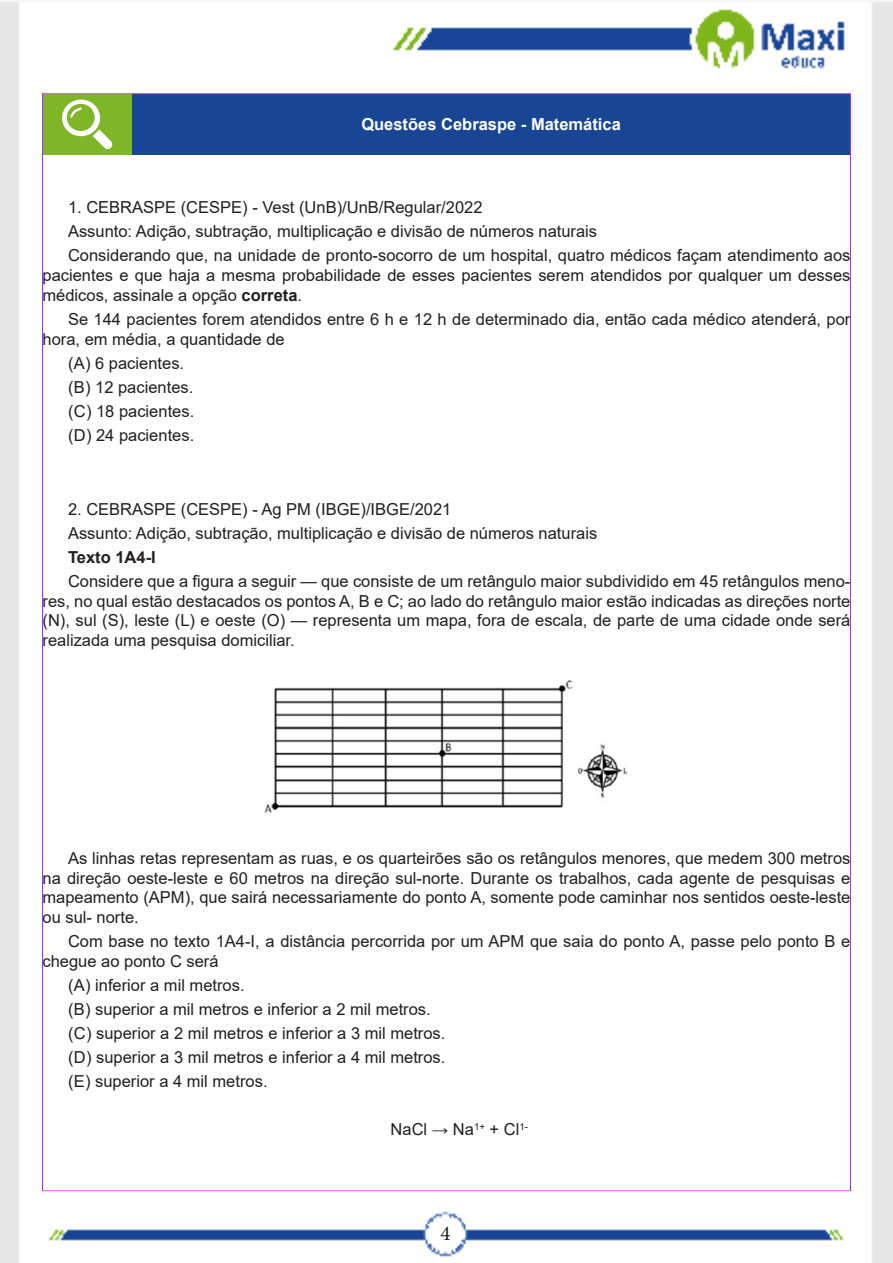
<style>
.page{position:relative;width:893px;height:1263px;background:#fff}
.page>*{position:absolute;margin:0;border:0;box-sizing:border-box;transform-origin:0 0}
.t1{font:21px "Minion Pro";color:#231f20}
.t2{font:16.5px/24px "Arial";color:#231f20}
.t3{font:700 16.5px "Arial";color:#fff}
.t4{font:700 16.5px "Arial";color:#231f20}
.s1{font-weight:700}
</style>
<div class="page">
<img style="left:0;top:1px;width:893px;height:1262px">
<div style="left:43px;top:94px;width:89px;height:61px;background:#7fb628"></div>
<div style="left:132px;top:94px;width:718px;height:61px;background:#184695"></div>
<svg style="left:62px;top:100px;width:51px;height:49px"></svg>
<img style="left:262px;top:678px;width:369px;height:138px">
<hr style="left:42px;top:94px;width:1px;height:1097px;background:#93f">
<hr style="left:850px;top:94px;width:1px;height:1097px;background:#93f">
<p class="t3" style="left:361px;top:113px;width:261px">Questões Cebraspe - Matemática</p>
<p class="t2" style="left:68px;top:195px;width:784px">1. CEBRASPE (CESPE) - Vest (UnB)/UnB/Regular/2022<br>Assunto: Adição, subtração, multiplicação e divisão de números naturais<br>Considerando que, na unidade de pronto-socorro de um hospital, quatro médicos façam atendimento aos</p>
<p class="t2" style="left:43px;top:265px;width:809px;line-height:19.8px">pacientes e que haja a mesma probabilidade de esses pacientes serem atendidos por qualquer um desses médicos, assinale a opção <span class="s1">correta</span>.</p>
<p class="t2" style="left:43px;top:309px;width:809px;line-height:19.8px;text-indent:26px">Se 144 pacientes forem atendidos entre 6 h e 12 h de determinado dia, então cada médico atenderá, por hora, em média, a quantidade de</p>
<p class="t2" style="left:68px;top:351px;width:128px">(A) 6 pacientes. (B) 12 pacientes. (C) 18 pacientes. (D) 24 pacientes.</p>
<p class="t2" style="left:68px;top:497px;width:531px">2. CEBRASPE (CESPE) - Ag PM (IBGE)/IBGE/2021<br>Assunto: Adição, subtração, multiplicação e divisão de números naturais</p>
<p class="t4" style="left:68px;top:545px;width:89px">Texto 1A4-I</p>
<p class="t2" style="left:43px;top:571px;width:809px;line-height:19.8px;text-align:justify;text-indent:26px">Considere que a figura a seguir — que consiste de um retângulo maior subdividido em 45 retângulos meno&shy;res, no qual estão destacados os pontos A, B e C; ao lado do retângulo maior estão indicadas as direções norte (N), sul (S), leste (L) e oeste (O) — representa um mapa, fora de escala, de parte de uma cidade onde será realizada uma pesquisa domiciliar.</p>
<p class="t2" style="left:43px;top:848px;width:809px;line-height:19.8px;text-align:justify;text-indent:26px">As linhas retas representam as ruas, e os quarteirões são os retângulos menores, que medem 300 metros na direção oeste-leste e 60 metros na direção sul-norte. Durante os trabalhos, cada agente de pesquisas e mapeamento (APM), que sairá necessariamente do ponto A, somente pode caminhar nos sentidos oeste-leste ou sul- norte.</p>
<p class="t2" style="left:43px;top:931px;width:809px;line-height:19.8px;text-indent:26px">Com base no texto 1A4-I, a distância percorrida por um APM que saia do ponto A, passe pelo ponto B e chegue ao ponto C será</p>
<p class="t2" style="left:68px;top:973px;width:379px">(A) inferior a mil metros.<br>(B) superior a mil metros e inferior a 2 mil metros. (C) superior a 2 mil metros e inferior a 3 mil metros. (D) superior a 3 mil metros e inferior a 4 mil metros. (E) superior a 4 mil metros.</p>
<p class="t2" style="left:391px;top:1117px;width:139px">NaCl → Na<sup>1+</sup> + Cl<sup>1-</sup></p>
<p class="t1" style="left:440px;top:1219px;width:12px">4</p>
</div>
